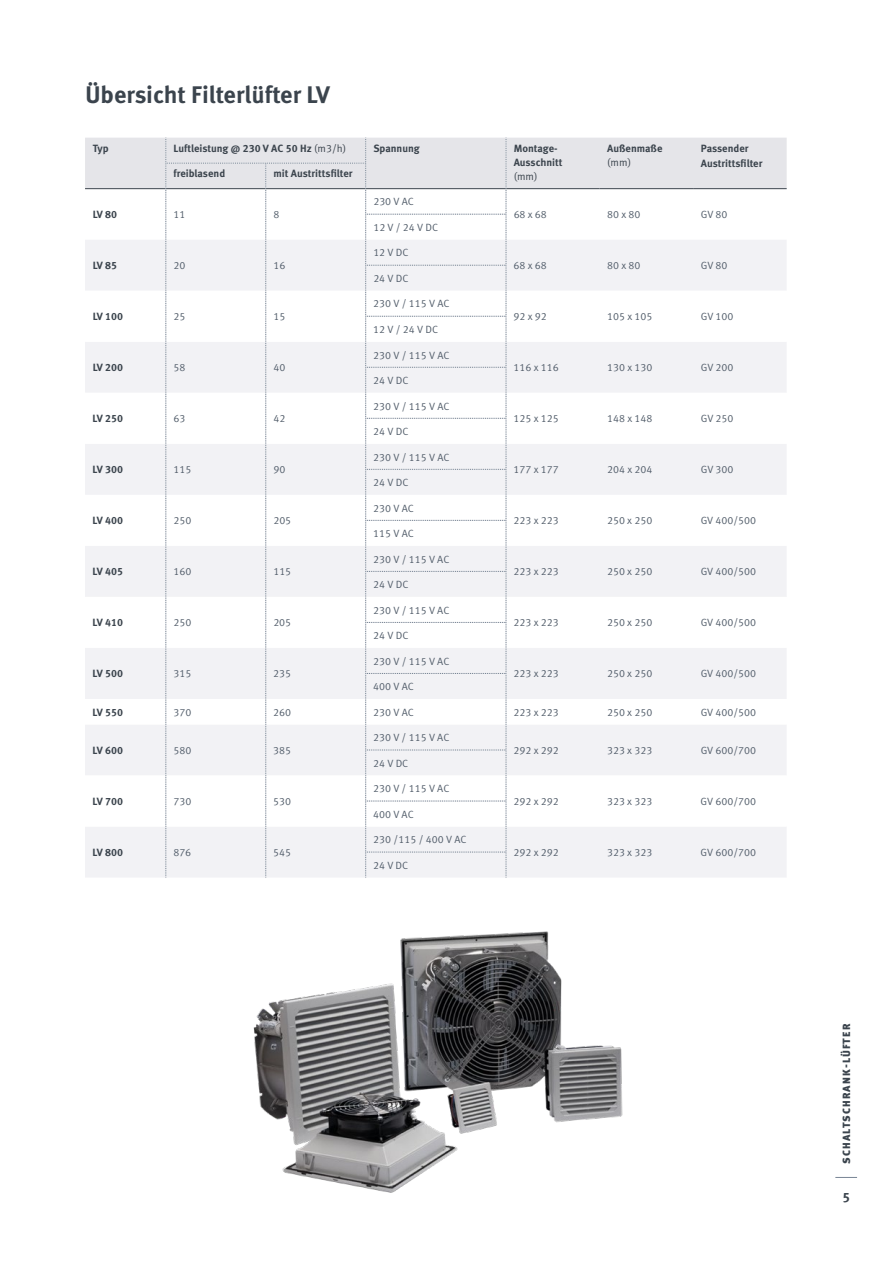
<style>
.page{position:relative;width:893px;height:1263px;background:#fff}
.page>*{position:absolute;margin:0;border:0;box-sizing:border-box;transform-origin:0 0}
.t1{font:700 24px "Meta OT";color:#3b444d}
.t2{font:700 13.5px "Meta OT";color:#3b444d}
.t3{font:10.5px "Meta OT";color:#535e6b}
.t4{font:700 10.5px/14.2px "Meta OT";color:#3b444d}
.t5{font:900 10.5px "Meta OT";letter-spacing:.11em;color:#3b444d}
.t6{font:10.5px "Meta OT";color:#3b444d}
.s1{font-weight:400}
</style>
<div class="page">
<svg style="left:835px;top:1177px;width:22px;height:1px"></svg>
<svg style="left:85px;top:138px;width:702px;height:740px"></svg>
<img style="left:253px;top:931px;width:370px;height:262px">
<h1 class="t1" style="left:85px;top:80px;width:246px">Übersicht Filterlüfter LV</h1>
<p class="t4" style="left:93px;top:141px;width:17px">Typ</p>
<p class="t4" style="left:173px;top:141px;width:174px">Luftleistung @ 230 V AC 50 Hz <span class="s1">(m3/h)</span></p>
<p class="t4" style="left:373px;top:141px;width:48px">Spannung</p>
<p class="t4" style="left:514px;top:141px;width:50px">Montage-<br>Ausschnitt</p>
<p class="t6" style="left:514px;top:170px;width:25px">(mm)</p>
<p class="t4" style="left:173px;top:166px;width:53px">freiblasend</p>
<p class="t4" style="left:273px;top:166px;width:81px">mit Austrittsfilter</p>
<p class="t3" style="left:373px;top:195px;width:42px">230 V AC</p>
<p class="t4" style="left:607px;top:141px;width:57px">Außenmaße</p>
<p class="t6" style="left:607px;top:156px;width:25px">(mm)</p>
<p class="t4" style="left:701px;top:141px;width:63px;line-height:15px">Passender<br>Austrittsfilter</p>
<p class="t4" style="left:93px;top:207px;width:26px">LV 80</p>
<p class="t3" style="left:173px;top:208px;width:13px">11</p>
<p class="t3" style="left:273px;top:208px;width:7px">8</p>
<p class="t3" style="left:514px;top:208px;width:35px">68 x 68</p>
<p class="t3" style="left:607px;top:208px;width:35px">80 x 80</p>
<p class="t3" style="left:701px;top:208px;width:28px">GV 80</p>
<p class="t3" style="left:373px;top:221px;width:66px">12 V / 24 V DC</p>
<p class="t3" style="left:373px;top:246px;width:37px">12 V DC</p>
<p class="t4" style="left:93px;top:258px;width:26px">LV 85</p>
<p class="t3" style="left:173px;top:259px;width:13px">20</p>
<p class="t3" style="left:273px;top:259px;width:13px">16</p>
<p class="t3" style="left:514px;top:259px;width:35px">68 x 68</p>
<p class="t3" style="left:607px;top:259px;width:35px">80 x 80</p>
<p class="t3" style="left:701px;top:259px;width:28px">GV 80</p>
<p class="t3" style="left:373px;top:272px;width:37px">24 V DC</p>
<p class="t3" style="left:373px;top:297px;width:78px">230 V / 115 V AC</p>
<p class="t4" style="left:93px;top:310px;width:32px">LV 100</p>
<p class="t3" style="left:173px;top:310px;width:13px">25</p>
<p class="t3" style="left:273px;top:310px;width:13px">15</p>
<p class="t3" style="left:514px;top:310px;width:35px">92 x 92</p>
<p class="t3" style="left:607px;top:310px;width:47px">105 x 105</p>
<p class="t3" style="left:701px;top:310px;width:34px">GV 100</p>
<p class="t3" style="left:373px;top:323px;width:66px">12 V / 24 V DC</p>
<p class="t3" style="left:373px;top:349px;width:78px">230 V / 115 V AC</p>
<p class="t4" style="left:93px;top:361px;width:32px">LV 200</p>
<p class="t3" style="left:173px;top:361px;width:13px">58</p>
<p class="t3" style="left:273px;top:361px;width:13px">40</p>
<p class="t3" style="left:514px;top:361px;width:47px">116 x 116</p>
<p class="t3" style="left:607px;top:361px;width:47px">130 x 130</p>
<p class="t3" style="left:701px;top:361px;width:34px">GV 200</p>
<p class="t3" style="left:373px;top:374px;width:37px">24 V DC</p>
<p class="t3" style="left:373px;top:400px;width:78px">230 V / 115 V AC</p>
<p class="t4" style="left:93px;top:412px;width:32px">LV 250</p>
<p class="t3" style="left:173px;top:412px;width:13px">63</p>
<p class="t3" style="left:273px;top:412px;width:13px">42</p>
<p class="t3" style="left:514px;top:412px;width:47px">125 x 125</p>
<p class="t3" style="left:607px;top:412px;width:47px">148 x 148</p>
<p class="t3" style="left:701px;top:412px;width:34px">GV 250</p>
<p class="t3" style="left:373px;top:425px;width:37px">24 V DC</p>
<p class="t3" style="left:373px;top:451px;width:78px">230 V / 115 V AC</p>
<p class="t4" style="left:93px;top:463px;width:32px">LV 300</p>
<p class="t3" style="left:173px;top:463px;width:19px">115</p>
<p class="t3" style="left:273px;top:463px;width:13px">90</p>
<p class="t3" style="left:514px;top:463px;width:47px">177 x 177</p>
<p class="t3" style="left:607px;top:463px;width:47px">204 x 204</p>
<p class="t3" style="left:701px;top:463px;width:34px">GV 300</p>
<p class="t3" style="left:373px;top:476px;width:37px">24 V DC</p>
<p class="t3" style="left:373px;top:502px;width:42px">230 V AC</p>
<p class="t4" style="left:93px;top:514px;width:32px">LV 400</p>
<p class="t3" style="left:173px;top:514px;width:19px">250</p>
<p class="t3" style="left:273px;top:514px;width:19px">205</p>
<p class="t3" style="left:514px;top:514px;width:47px">223 x 223</p>
<p class="t3" style="left:607px;top:514px;width:47px">250 x 250</p>
<p class="t3" style="left:701px;top:514px;width:57px">GV 400/500</p>
<p class="t3" style="left:373px;top:527px;width:42px">115 V AC</p>
<p class="t3" style="left:373px;top:553px;width:78px">230 V / 115 V AC</p>
<p class="t4" style="left:93px;top:565px;width:32px">LV 405</p>
<p class="t3" style="left:173px;top:565px;width:19px">160</p>
<p class="t3" style="left:273px;top:565px;width:19px">115</p>
<p class="t3" style="left:514px;top:565px;width:47px">223 x 223</p>
<p class="t3" style="left:607px;top:565px;width:47px">250 x 250</p>
<p class="t3" style="left:701px;top:565px;width:57px">GV 400/500</p>
<p class="t3" style="left:373px;top:578px;width:37px">24 V DC</p>
<p class="t3" style="left:373px;top:604px;width:78px">230 V / 115 V AC</p>
<p class="t4" style="left:93px;top:616px;width:32px">LV 410</p>
<p class="t3" style="left:173px;top:616px;width:19px">250</p>
<p class="t3" style="left:273px;top:616px;width:19px">205</p>
<p class="t3" style="left:514px;top:616px;width:47px">223 x 223</p>
<p class="t3" style="left:607px;top:616px;width:47px">250 x 250</p>
<p class="t3" style="left:701px;top:616px;width:57px">GV 400/500</p>
<p class="t3" style="left:373px;top:629px;width:37px">24 V DC</p>
<p class="t3" style="left:373px;top:655px;width:78px">230 V / 115 V AC</p>
<p class="t4" style="left:93px;top:667px;width:32px">LV 500</p>
<p class="t3" style="left:173px;top:667px;width:19px">315</p>
<p class="t3" style="left:273px;top:667px;width:19px">235</p>
<p class="t3" style="left:514px;top:667px;width:47px">223 x 223</p>
<p class="t3" style="left:607px;top:667px;width:47px">250 x 250</p>
<p class="t3" style="left:701px;top:667px;width:57px">GV 400/500</p>
<p class="t3" style="left:373px;top:680px;width:42px">400 V AC</p>
<p class="t4" style="left:93px;top:705px;width:32px">LV 550</p>
<p class="t3" style="left:173px;top:706px;width:19px">370</p>
<p class="t3" style="left:273px;top:706px;width:19px">260</p>
<p class="t3" style="left:373px;top:706px;width:42px">230 V AC</p>
<p class="t3" style="left:514px;top:706px;width:47px">223 x 223</p>
<p class="t3" style="left:607px;top:706px;width:47px">250 x 250</p>
<p class="t3" style="left:701px;top:706px;width:57px">GV 400/500</p>
<p class="t4" style="left:93px;top:743px;width:32px">LV 600</p>
<p class="t3" style="left:173px;top:744px;width:19px">580</p>
<p class="t3" style="left:273px;top:744px;width:19px">385</p>
<p class="t3" style="left:373px;top:731px;width:78px">230 V / 115 V AC</p>
<p class="t3" style="left:514px;top:744px;width:47px">292 x 292</p>
<p class="t3" style="left:607px;top:744px;width:47px">323 x 323</p>
<p class="t3" style="left:701px;top:744px;width:57px">GV 600/700</p>
<p class="t3" style="left:373px;top:757px;width:37px">24 V DC</p>
<p class="t4" style="left:93px;top:794px;width:32px">LV 700</p>
<p class="t3" style="left:173px;top:795px;width:19px">730</p>
<p class="t3" style="left:273px;top:795px;width:19px">530</p>
<p class="t4" style="left:93px;top:845px;width:32px">LV 800</p>
<p class="t3" style="left:173px;top:846px;width:19px">876</p>
<p class="t3" style="left:273px;top:846px;width:19px">545</p>
<p class="t3" style="left:373px;top:782px;width:78px">230 V / 115 V AC</p>
<p class="t3" style="left:373px;top:808px;width:42px">400 V AC</p>
<p class="t3" style="left:373px;top:833px;width:95px">230 /115 / 400 V AC</p>
<p class="t3" style="left:373px;top:859px;width:37px">24 V DC</p>
<p class="t3" style="left:514px;top:795px;width:47px">292 x 292</p>
<p class="t3" style="left:607px;top:795px;width:47px">323 x 323</p>
<p class="t3" style="left:701px;top:795px;width:57px">GV 600/700</p>
<p class="t3" style="left:513px;top:846px;width:47px">292 x 292</p>
<p class="t3" style="left:607px;top:846px;width:47px">323 x 323</p>
<p class="t3" style="left:701px;top:846px;width:57px">GV 600/700</p>
<p class="t5" style="left:840px;top:1164px;width:142px;rotate:-90deg">SCHALTSCHRANK-LÜFTER</p>
<p class="t2" style="left:842px;top:1189px;width:9px">5</p>
</div>
